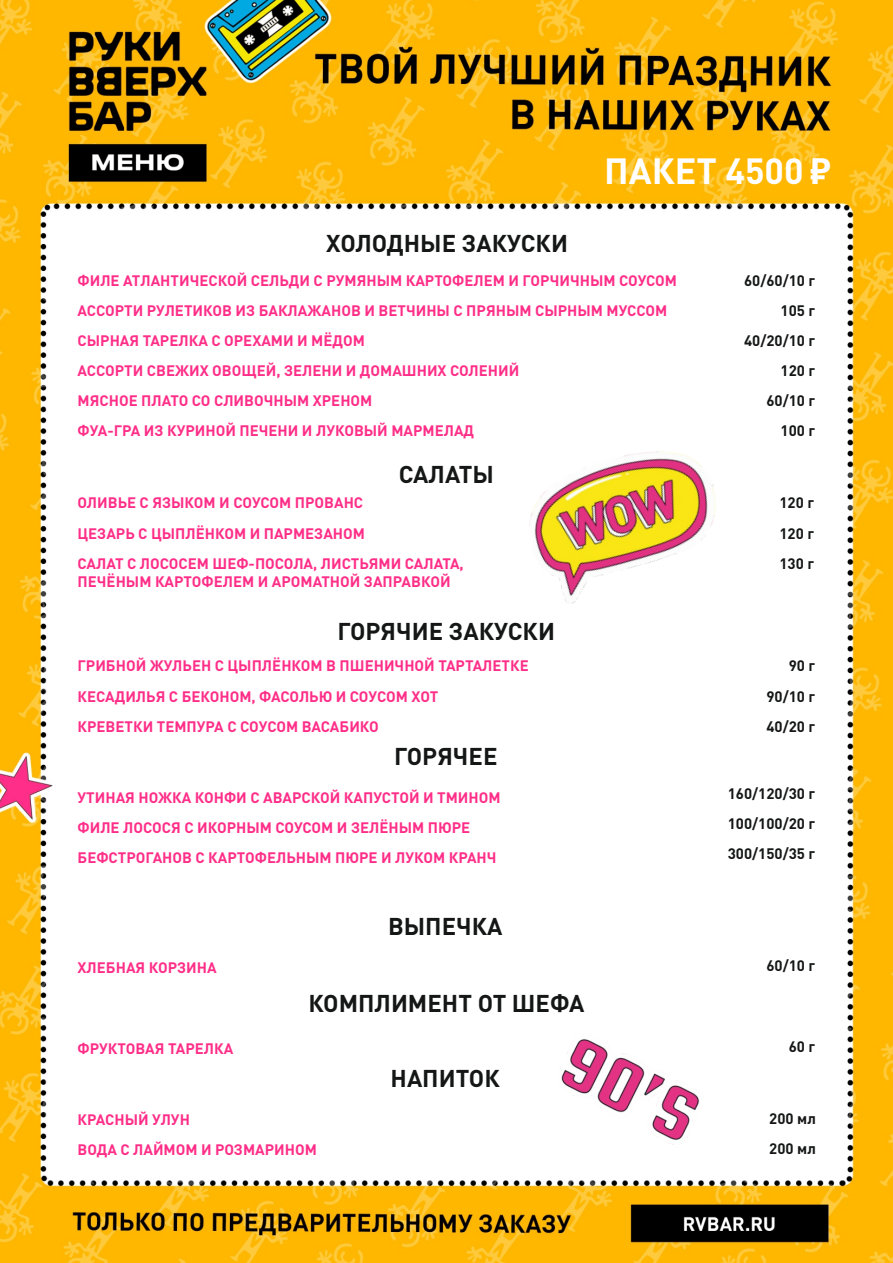
<style>
.page{position:relative;width:893px;height:1263px;background:#fff}
.page>*{position:absolute;margin:0;border:0;box-sizing:border-box;transform-origin:0 0}
.t1{font:700 36px "DIN Cyr";color:#fff}
.t2{font:700 24px "DIN Cyr";color:#151616}
.t3{font:700 15px/30.2px "DIN Cyr";color:#ff2e88}
.t4{font:700 15px/30.2px "DIN Cyr";color:#151616;text-align:justify}
.s1{font-family:"Arial"}
</style>
<div class="page">
<img style="left:0;top:0;width:893px;height:1263px">
<img style="left:557px;top:1034px;width:147px;height:110px">
<img style="left:510px;top:418px;width:224px;height:196px">
<h2 class="t2" style="left:326px;top:234px;width:243px">ХОЛОДНЫЕ ЗАКУСКИ</h2>
<h1 class="t1" style="left:604px;top:156px;width:228px">ПАКЕТ 4500 <span class="s1">₽</span></h1>
<p class="t3" style="left:78px;top:267px;width:601px">ФИЛЕ АТЛАНТИЧЕСКОЙ СЕЛЬДИ С РУМЯНЫМ КАРТОФЕЛЕМ И ГОРЧИЧНЫМ СОУСОМ АССОРТИ РУЛЕТИКОВ ИЗ БАКЛАЖАНОВ И ВЕТЧИНЫ С ПРЯНЫМ СЫРНЫМ МУССОМ СЫРНАЯ ТАРЕЛКА С ОРЕХАМИ И МЁДОМ<br>АССОРТИ СВЕЖИХ ОВОЩЕЙ, ЗЕЛЕНИ И ДОМАШНИХ СОЛЕНИЙ<br>МЯСНОЕ ПЛАТО СО СЛИВОЧНЫМ ХРЕНОМ<br>ФУА-ГРА ИЗ КУРИНОЙ ПЕЧЕНИ И ЛУКОВЫЙ МАРМЕЛАД</p>
<p class="t3" style="left:78px;top:489px;width:289px">ОЛИВЬЕ С ЯЗЫКОМ И СОУСОМ ПРОВАНС<br>ЦЕЗАРЬ С ЦЫПЛЁНКОМ И ПАРМЕЗАНОМ</p>
<h2 class="t2" style="left:399px;top:464px;width:97px">САЛАТЫ</h2>
<p class="t3" style="left:78px;top:555px;width:388px;line-height:18.6px">САЛАТ С ЛОСОСЕМ ШЕФ-ПОСОЛА, ЛИСТЬЯМИ САЛАТА,<br>ПЕЧЁНЫМ КАРТОФЕЛЕМ И АРОМАТНОЙ ЗАПРАВКОЙ</p>
<h2 class="t2" style="left:337px;top:622px;width:219px">ГОРЯЧИЕ ЗАКУСКИ</h2>
<p class="t3" style="left:78px;top:652px;width:453px">ГРИБНОЙ ЖУЛЬЕН С ЦЫПЛЁНКОМ В ПШЕНИЧНОЙ ТАРТАЛЕТКЕ<br>КЕСАДИЛЬЯ С БЕКОНОМ, ФАСОЛЬЮ И СОУСОМ ХОТ<br>КРЕВЕТКИ ТЕМПУРА С СОУСОМ ВАСАБИКО</p>
<h2 class="t2" style="left:394px;top:747px;width:105px">ГОРЯЧЕЕ</h2>
<p class="t3" style="left:78px;top:784px;width:425px">УТИНАЯ НОЖКА КОНФИ С АВАРСКОЙ КАПУСТОЙ И ТМИНОМ<br>ФИЛЕ ЛОСОСЯ С ИКОРНЫМ СОУСОМ И ЗЕЛЁНЫМ ПЮРЕ<br>БЕФСТРОГАНОВ С КАРТОФЕЛЬНЫМ ПЮРЕ И ЛУКОМ КРАНЧ</p>
<p class="t3" style="left:78px;top:953px;width:141px">ХЛЕБНАЯ КОРЗИНА</p>
<h2 class="t2" style="left:388px;top:916px;width:116px">ВЫПЕЧКА</h2>
<h2 class="t2" style="left:308px;top:994px;width:278px">КОМПЛИМЕНТ ОТ ШЕФА</h2>
<p class="t4" style="left:744px;top:267px;width:72px;text-align:right">60/60/10 г<br>105 г<br>40/20/10 г<br>120 г<br>60/10 г<br>100 г</p>
<p class="t4" style="left:779px;top:489px;width:36px">120 г 120 г 130 г</p>
<p class="t4" style="left:766px;top:652px;width:50px;text-indent:22px">90 г 90/10 г 40/20 г</p>
<p class="t4" style="left:728px;top:780px;width:89px">160/120/30 г 100/100/20 г 300/150/35 г</p>
<p class="t4" style="left:766px;top:952px;width:50px">60/10 г</p>
<p class="t3" style="left:78px;top:1035px;width:157px">ФРУКТОВАЯ ТАРЕЛКА</p>
<p class="t4" style="left:789px;top:1033px;width:28px">60 г</p>
<p class="t3" style="left:78px;top:1106px;width:241px">КРАСНЫЙ УЛУН<br>ВОДА С ЛАЙМОМ И РОЗМАРИНОМ</p>
<h2 class="t2" style="left:391px;top:1069px;width:111px">НАПИТОК</h2>
<p class="t4" style="left:769px;top:1104px;width:48px">200 мл<br>200 мл</p>
</div>
